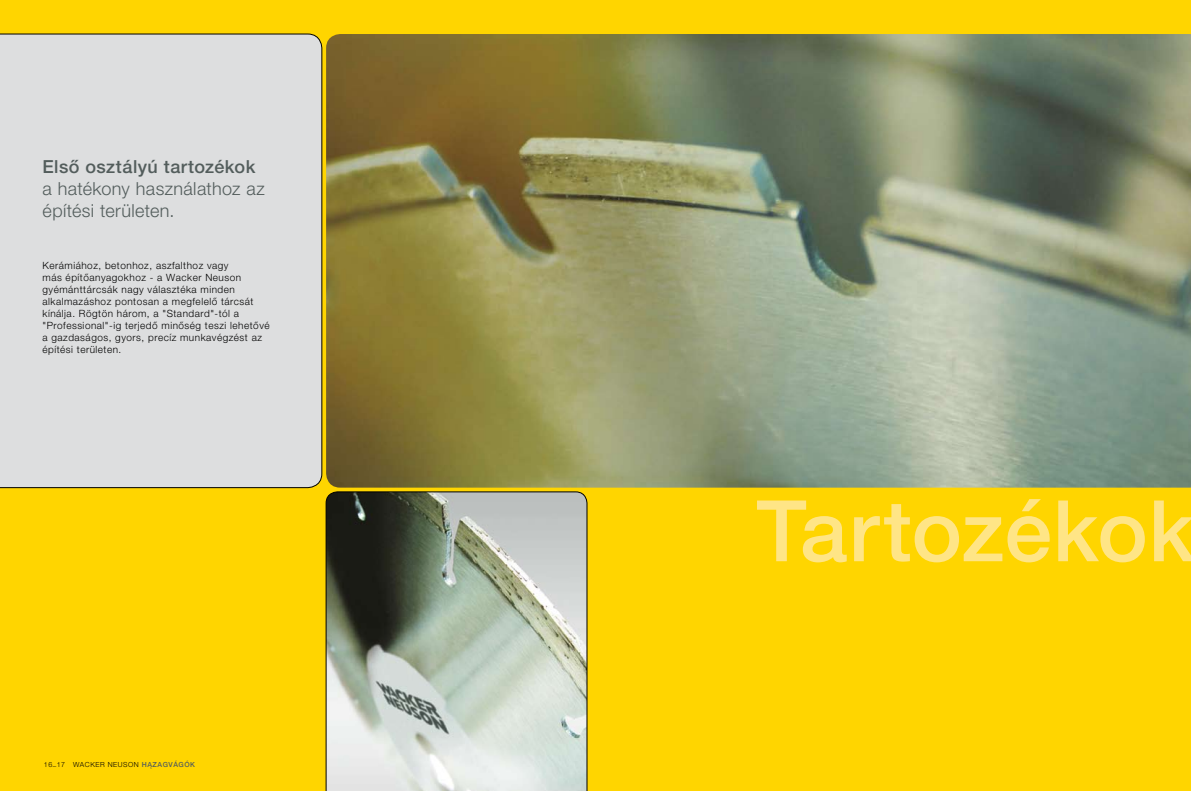
<style>
.page{position:relative;width:1191px;height:791px;background:#ffd500}
.page>*{position:absolute;margin:0;border:0;box-sizing:border-box;transform-origin:0 0}
.t1{font:500 85px "Helvetica Neue CE";color:#ffe586}
.t2{font:300 18px/22px "Helvetica Neue CE";letter-spacing:.02em;color:#535d5c}
.t3{font:500 18px "Helvetica Neue CE";letter-spacing:.025em;color:#535d5c}
.t4{font:300 10px/12px "Helvetica Neue CE";letter-spacing:.05em;color:#000}
.t5{font:300 7px "Helvetica Neue CE";letter-spacing:.075em;color:#000}
.s1{font-weight:500;color:#535d5c}
</style>
<div class="page">
<img style="left:326px;top:34px;width:865px;height:454px">
<div style="left:0;top:34px;width:322px;height:454px;background:#dddedf"></div>
<svg style="left:326px;top:492px;width:261px;height:299px;background:#a7afa5"></svg>
<h2 class="t3" style="left:43px;top:156px;width:214px">ElsŒ osztályú tartozékok</h2>
<h2 class="t2" style="left:43px;top:177px;width:224px">a hatékony használathoz az építési területen.</h2>
<p class="t4" style="left:43px;top:259px;width:229px">Kerámiához, betonhoz, aszfalthoz vagy<br>más építŒanyagokhoz - a Wacker Neuson gyémánttárcsák nagy választéka minden alkalmazáshoz pontosan a megfelelŒ tárcsát kínálja. Rögtön három, a "Standard"-tól a "Professional"-ig terjedŒ minŒség teszi lehetŒvé a gazdaságos, gyors, precíz munkavégzést az építési területen.</p>
<p class="t5" style="left:44px;top:760px;width:153px">16_17 WACKER NEUSON <span class="s1">HÉZAGVÁGÓK</span></p>
<h1 class="t1" style="left:756px;top:480px;width:439px">Tartozékok</h1>
</div>
